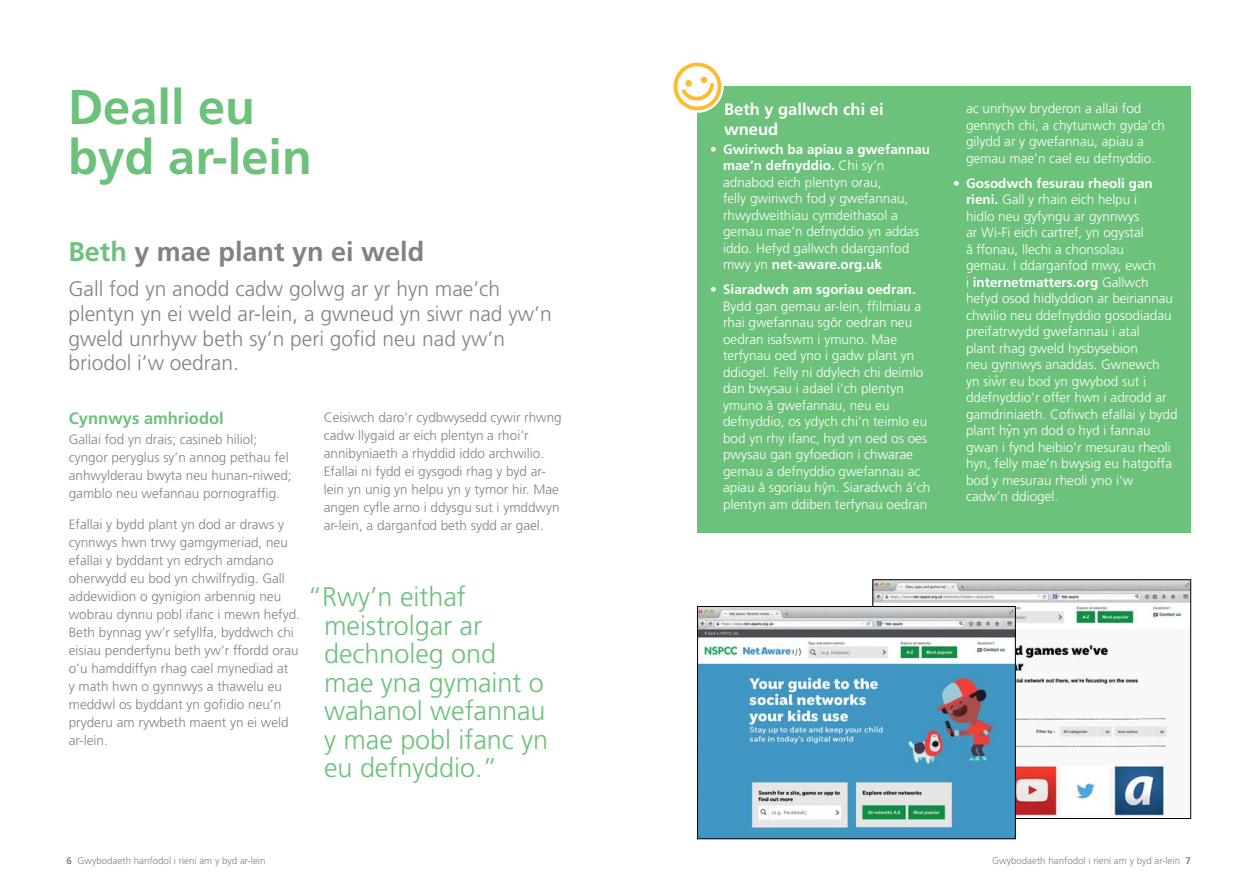
<style>
.page{position:relative;width:1259px;height:893px;background:#fff}
.page>*{position:absolute;margin:0;border:0;box-sizing:border-box;transform-origin:0 0}
.t1{font:700 48.75px/50.2px "Frutiger";color:#6cc17b}
.t2{font:300 27px/28.5px "Frutiger";color:#6cc17b}
.t3{font:700 27px "Frutiger";color:#808285}
.t4{font:300 21px/24.8px "Frutiger";color:#808285}
.t5{font:700 16.5px/19.8px "Frutiger";color:#fff}
.t6{font:700 16.5px "Frutiger";color:#6cc17b}
.t7{font:300 13.5px/16.5px "Frutiger";color:#fff}
.t8{font:300 13.5px/18px "Frutiger";color:#808285}
.t9{font:300 9.75px "Frutiger";color:#808285}
.s1{color:#6cc17b}
.s2{font-weight:700}
</style>
<div class="page">
<div style="left:697px;top:86px;width:494px;height:446px;background:#6cc17b"></div>
<svg style="left:673px;top:62px;width:51px;height:51px"></svg>
<img style="left:874px;top:581px;width:315px;height:236px">
<img style="left:699px;top:608px;width:314px;height:229px">
<div style="left:697px;top:606px;width:318px;height:233px;border:1px solid #000"></div>
<p class="t1" style="left:68px;top:81px;width:245px">Deall eu byd ar-lein</p>
<p class="t3" style="left:68px;top:236px;width:357px"><span class="s1">Beth</span> y mae plant yn ei weld</p>
<p class="t4" style="left:68px;top:276px;width:485px">Gall fod yn anodd cadw golwg ar yr hyn mae’ch plentyn yn ei weld ar-lein, a gwneud yn siwr nad yw’n gweld unrhyw beth sy’n peri gofid neu nad yw’n briodol i’w oedran.</p>
<p class="t6" style="left:69px;top:408px;width:156px">Cynnwys amhriodol</p>
<p class="t8" style="left:69px;top:430px;width:224px">Gallai fod yn drais; casineb hiliol; cyngor peryglus sy’n annog pethau fel anhwylderau bwyta neu hunan-niwed; gamblo neu wefannau pornograffig.</p>
<p class="t8" style="left:69px;top:515px;width:233px">Efallai y bydd plant yn dod ar draws y cynnwys hwn trwy gamgymeriad, neu efallai y byddant yn edrych amdano oherwydd eu bod yn chwilfrydig. Gall addewidion o gynigion arbennig neu wobrau dynnu pobl ifanc i mewn hefyd.<br>Beth bynnag yw’r sefyllfa, byddwch chi eisiau penderfynu beth yw’r ffordd orau o’u hamddiffyn rhag cael mynediad at<br>y math hwn o gynnwys a thawelu eu meddwl os byddant yn gofidio neu’n pryderu am rywbeth maent yn ei weld ar-lein.</p>
<p class="t8" style="left:324px;top:409px;width:239px">Ceisiwch daro’r cydbwysedd cywir rhwng cadw llygaid ar eich plentyn a rhoi’r annibyniaeth a rhyddid iddo archwilio.<br>Efallai ni fydd ei gysgodi rhag y byd ar&shy;lein yn unig yn helpu yn y tymor hir. Mae angen cyfle arno i ddysgu sut i ymddwyn ar-lein, a darganfod beth sydd ar gael.</p>
<p class="t2" style="left:324px;top:582px;width:226px;text-indent:-17px">“Rwy’n eithaf meistrolgar ar dechnoleg ond mae yna gymaint o wahanol wefannau y mae pobl ifanc yn eu defnyddio.”</p>
<p class="t5" style="left:724px;top:100px;width:161px">Beth y gallwch chi ei wneud</p>
<p class="t7" style="left:723px;top:141px;width:209px;text-indent:-13px">• <span class="s2">Gwiriwch ba apiau a gwefannau mae’n defnyddio.</span> Chi sy’n adnabod eich plentyn orau,<br>felly gwiriwch fod y gwefannau, rhwydweithiau cymdeithasol a gemau mae’n defnyddio yn addas iddo. Hefyd gallwch ddarganfod mwy yn <span class="s2">net-aware.org.uk</span></p>
<p class="t7" style="left:723px;top:281px;width:209px;text-indent:-13px">• <span class="s2">Siaradwch am sgoriau oedran.<br></span>Bydd gan gemau ar-lein, ffilmiau a rhai gwefannau sgôr oedran neu oedran isafswm i ymuno. Mae terfynau oed yno i gadw plant yn ddiogel. Felly ni ddylech chi deimlo dan bwysau i adael i’ch plentyn ymuno â gwefannau, neu eu defnyddio, os ydych chi’n teimlo eu bod yn rhy ifanc, hyd yn oed os oes pwysau gan gyfoedion i chwarae gemau a defnyddio gwefannau ac apiau â sgoriau hyn. Siaradwch â’ch plentyn am ddiben terfynau oedran</p>
<p class="t7" style="left:823px;top:479px;width:4px">ˆ</p>
<p class="t7" style="left:966px;top:100px;width:200px">ac unrhyw bryderon a allai fod gennych chi, a chytunwch gyda’ch gilydd ar y gwefannau, apiau a gemau mae’n cael eu defnyddio.</p>
<p class="t7" style="left:966px;top:175px;width:213px;text-indent:-13px">• <span class="s2">Gosodwch fesurau rheoli gan rieni.</span> Gall y rhain eich helpu i<br>hidlo neu gyfyngu ar gynnwys<br>ar Wi-Fi eich cartref, yn ogystal<br>â ffonau, llechi a chonsolau<br>gemau. I ddarganfod mwy, ewch<br>i <span class="s2">internetmatters.org</span> Gallwch hefyd osod hidlyddion ar beiriannau chwilio neu ddefnyddio gosodiadau preifatrwydd gwefannau i atal<br>plant rhag gweld hysbysebion<br>neu gynnwys anaddas. Gwnewch<br>yn siwr eu bod yn gwybod sut i ddefnyddio’r offer hwn i adrodd ar gamdriniaeth. Cofiwch efallai y bydd plant hyn yn dod o hyd i fannau gwan i fynd heibio’r mesurau rheoli hyn, felly mae’n bwysig eu hatgoffa bod y mesurau rheoli yno i’w cadw’n ddiogel.</p>
<p class="t7" style="left:995px;top:372px;width:4px">ˆ</p>
<p class="t7" style="left:1008px;top:421px;width:4px">ˆ</p>
<p class="t9" style="left:67px;top:856px;width:200px"><span class="s2">6</span> Gwybodaeth hanfodol i rieni am y byd ar-lein</p>
<p class="t9" style="left:992px;top:856px;width:200px">Gwybodaeth hanfodol i rieni am y byd ar-lein <span class="s2">7</span></p>
</div>
